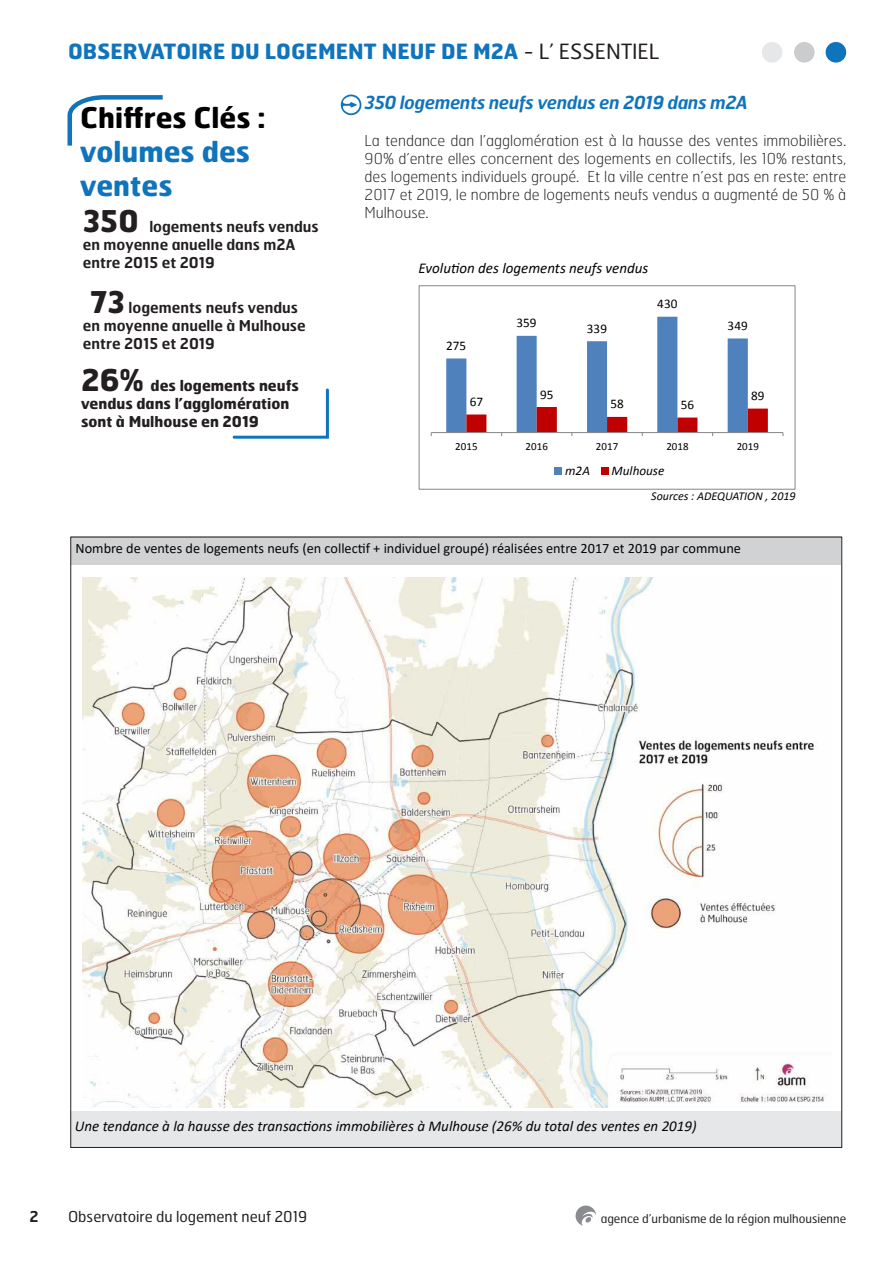
<style>
.page{position:relative;width:893px;height:1263px;background:#fff}
.page>*{position:absolute;margin:0;border:0;box-sizing:border-box;transform-origin:0 0}
.t1{font:700 28.5px/34.2px "Hermes FB";color:#1074bc}
.t2{font:700 28.5px "Hermes FB";color:#000}
.t3{font:700 21px "Hermes FB";color:#1074bc}
._03__Chapeau_variant{font:italic 600 18px "Hermes FB";letter-spacing:-.02em;color:#1074bc}
._04__Titre_intermédi{font:100 15px/18px "Hermes FB";color:#231f20;text-align:justify}
.t4{font:600 15px/18px "Hermes FB";color:#231f20}
._05__Texte_général_e{font:italic 15px "Calibri";color:#040503}
.t5{font:700 15px/18px "Hermes FB";color:#231f20}
.t6{font:15px "Hermes FB";color:#231f20}
._05__Texte_général_e-2{font:14.25px "Calibri";color:#040606}
.t7{font:13.2px "Calibri";letter-spacing:.005em;color:#000}
.t8{font:italic 13.2px "Calibri";color:#000}
.t9{font:12px "Hermes FB";color:#231f20}
._05__Texte_général_e-3{font:italic 12px "Calibri";color:#040503}
.t10{font:10.95px "Calibri";color:#000}
.s1{font-weight:400;color:#231f20}
.s2{font-weight:700;font-size:30px}
.s3{font-size:30px}
</style>
<div class="page">
<div style="left:826px;top:42px;width:20px;height:21px;background:#1074bc;border-radius:50%"></div>
<div style="left:794px;top:42px;width:21px;height:21px;background:#cbccce;border-radius:50%"></div>
<div style="left:762px;top:42px;width:20px;height:21px;background:#e6e7e9;border-radius:50%"></div>
<svg style="left:576px;top:1205px;width:20px;height:21px"></svg>
<div style="left:71px;top:1111px;width:771px;height:36px;background:#e6e7e9"></div>
<svg style="left:67px;top:95px;width:96px;height:51px"></svg>
<svg style="left:232px;top:388px;width:97px;height:51px"></svg>
<hr style="left:431px;top:432px;width:352px;height:1px;background:#868686">
<svg style="left:446px;top:317px;width:322px;height:119px"></svg>
<div style="left:555px;top:468px;width:7px;height:7px;background:#4f81bd"></div>
<div style="left:601px;top:468px;width:7px;height:7px;background:#c00000"></div>
<div style="left:419px;top:285px;width:376px;height:205px;border:1px solid #868686"></div>
<svg style="left:341px;top:95px;width:20px;height:20px"></svg>
<img style="left:82px;top:577px;width:743px;height:530px">
<div style="left:71px;top:536px;width:770px;height:29px;background:#d1d2d4"></div>
<p class="t3" style="left:68px;top:38px;width:593px">OBSERVATOIRE DU LOGEMENT NEUF DE M2A <span class="s1">- L’ ESSENTIEL</span></p>
<p class="t2" style="left:80px;top:99px;width:187px">Chiffres Clés :</p>
<p class="t1" style="left:80px;top:134px;width:171px">volumes des ventes</p>
<p class="t4" style="left:83px;top:217px;width:237px"><span class="s2">350</span> logements neufs vendus en moyenne anuelle dans m2A entre 2015 et 2019</p>
<p class="t4" style="left:83px;top:298px;width:224px;text-indent:7px"><span class="s2">73</span> logements neufs vendus en moyenne anuelle à Mulhouse entre 2015 et 2019</p>
<p class="t5" style="left:81px;top:376px;width:219px"><span class="s3">26%</span> des logements neufs vendus dans l’agglomération sont à Mulhouse en 2019</p>
<p class="_03__Chapeau_variant" style="left:365px;top:91px;width:385px">350 logements neufs vendus en 2019 dans m2A</p>
<p class="_04__Titre_intermédi" style="left:365px;top:132px;width:483px">La tendance dan l’agglomération est à la hausse des ventes immobilières.<br>90% d’entre elles concernent des logements en collectifs, les 10% restants, des logements individuels groupé. Et la ville centre n’est pas en reste: entre 2017 et 2019, le nombre de logements neufs vendus a augmenté de 50 % à Mulhouse.</p>
<p class="_05__Texte_général_e" style="left:419px;top:258px;width:231px">Evolution des logements neufs vendus</p>
<p class="t7" style="left:446px;top:337px;width:22px">275</p>
<p class="t7" style="left:516px;top:315px;width:22px">359</p>
<p class="t7" style="left:587px;top:320px;width:22px">339</p>
<p class="t7" style="left:657px;top:295px;width:22px">430</p>
<p class="t7" style="left:470px;top:393px;width:15px">67</p>
<p class="t7" style="left:540px;top:386px;width:15px">95</p>
<p class="t7" style="left:610px;top:396px;width:15px">58</p>
<p class="t7" style="left:681px;top:396px;width:15px">56</p>
<p class="t7" style="left:728px;top:317px;width:22px">349</p>
<p class="t7" style="left:751px;top:387px;width:15px">89</p>
<p class="t10" style="left:455px;top:439px;width:24px">2015</p>
<p class="t10" style="left:526px;top:439px;width:24px">2016</p>
<p class="t10" style="left:596px;top:439px;width:24px">2017</p>
<p class="t10" style="left:666px;top:439px;width:24px">2018</p>
<p class="t10" style="left:737px;top:439px;width:24px">2019</p>
<p class="t8" style="left:565px;top:462px;width:26px">m2A</p>
<p class="t8" style="left:611px;top:462px;width:54px">Mulhouse</p>
<p class="_05__Texte_général_e-3" style="left:651px;top:487px;width:146px">Sources : ADEQUATION , 2019</p>
<p class="_05__Texte_général_e-2" style="left:76px;top:539px;width:667px">Nombre de ventes de logements neufs (en collectif + individuel groupé) réalisées entre 2017 et 2019 par commune</p>
<p class="_05__Texte_général_e" style="left:75px;top:1115px;width:623px">Une tendance à la hausse des transactions immobilières à Mulhouse (26% du total des ventes en 2019)</p>
<p class="t4" style="left:29px;top:1207px;width:11px">2</p>
<p class="t6" style="left:68px;top:1207px;width:241px">Observatoire du logement neuf 2019</p>
<p class="t9" style="left:601px;top:1210px;width:247px">agence d’urbanisme de la région mulhousienne</p>
</div>
